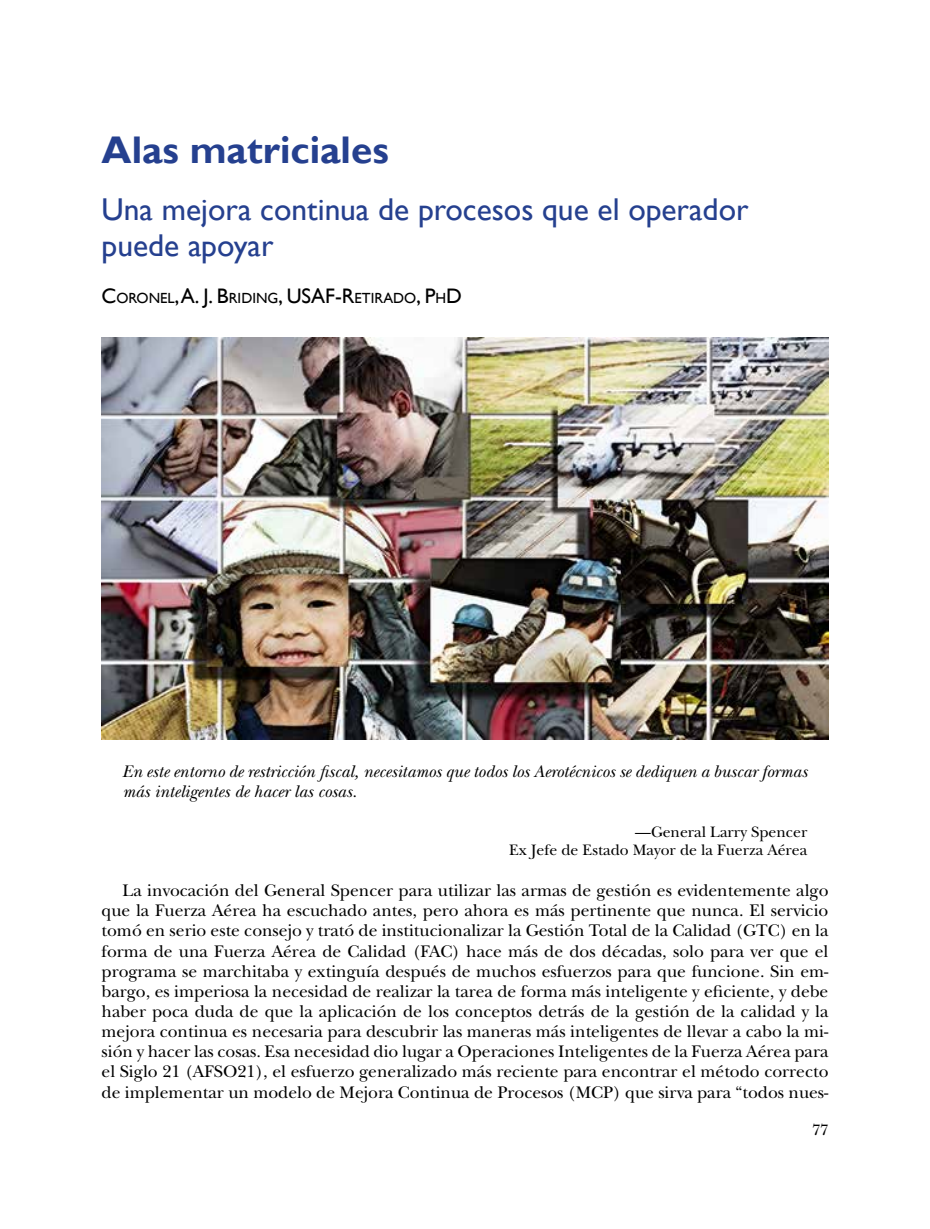
<style>
.page{position:relative;width:930px;height:1229px;background:#fff}
.page>*{position:absolute;margin:0;border:0;box-sizing:border-box;transform-origin:0 0}
.t1{font:700 38.5px "Gill Sans";color:#25408f}
.t2{font:31.5px/35.9px "Gill Sans";color:#25408f}
.t3{font:17.5px/20.1px "New Baskerville Std";color:#000;text-align:justify}
.t4{font:italic 17.5px/20.1px "New Baskerville Std";color:#000}
.t5{font:15.75px/18.4px "New Baskerville Std";color:#000;text-align:right}
.t6{font:14.7px "Gill Sans";color:#000}
.s1{font-size:21px}
</style>
<div class="page">
<img style="left:102px;top:337px;width:726px;height:402px">
<h1 class="t1" style="left:102px;top:127px;width:288px">Alas matriciales</h1>
<h2 class="t2" style="left:102px;top:192px;width:648px">Una mejora continua de procesos que el operador puede apoyar</h2>
<p class="t6" style="left:102px;top:290px;width:359px"><span class="s1">C</span>ORONEL<span class="s1">, A. J. B</span>RIDING<span class="s1">, USAF-R</span>ETIRADO<span class="s1">, P</span>H<span class="s1">D</span></p>
<p class="t4" style="left:122px;top:761px;width:686px">En este entorno de restricción fiscal, necesitamos que todos los Aerotécnicos se dediquen a buscar formas más inteligentes de hacer las cosas.</p>
<p class="t5" style="left:509px;top:822px;width:299px">—General Larry Spencer<br>Ex Jefe de Estado Mayor de la Fuerza Aérea</p>
<p class="t3" style="left:102px;top:880px;width:728px;text-indent:21px">La invocación del General Spencer para utilizar las armas de gestión es evidentemente algo que la Fuerza Aérea ha escuchado antes, pero ahora es más pertinente que nunca. El servicio tomó en serio este consejo y trató de institucionalizar la Gestión Total de la Calidad (GTC) en la forma de una Fuerza Aérea de Calidad (FAC) hace más de dos décadas, solo para ver que el programa se marchitaba y extinguía después de muchos esfuerzos para que funcione. Sin em&shy;bargo, es imperiosa la necesidad de realizar la tarea de forma más inteligente y eficiente, y debe haber poca duda de que la aplicación de los conceptos detrás de la gestión de la calidad y la mejora continua es necesaria para descubrir las maneras más inteligentes de llevar a cabo la mi&shy;sión y hacer las cosas. Esa necesidad dio lugar a Operaciones Inteligentes de la Fuerza Aérea para el Siglo 21 (AFSO21), el esfuerzo generalizado más reciente para encontrar el método correcto de implementar un modelo de Mejora Continua de Procesos (MCP) que sirva para “todos nues-</p>
<p class="t5" style="left:811px;top:1120px;width:18px">77</p>
</div>
